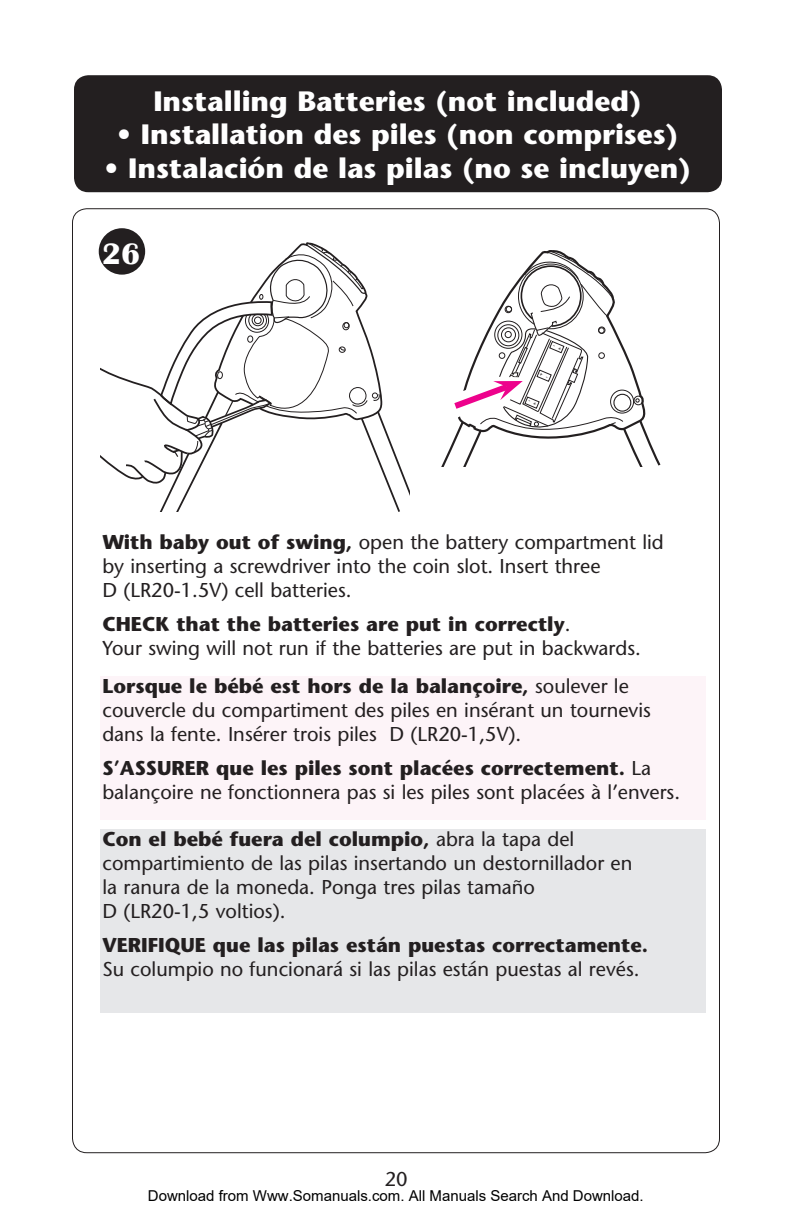
<style>
.page{position:relative;width:792px;height:1224px;background:#fff}
.page>*{position:absolute;margin:0;border:0;box-sizing:border-box;transform-origin:0 0}
.t1{font:700 28px "Stone Sans";color:#fff}
.t2{font:20px/24px "Stone Sans";color:#231f20}
.t3{font:700 20px "Stone Sans";color:#231f20}
.t4{font:15px "Arial";color:#000}
.s1{font-weight:700}
</style>
<div class="page">
<div style="left:74px;top:75px;width:648px;height:117px;background:#231f20;border-radius:14px"></div>
<div style="left:99px;top:228px;width:46px;height:47px;background:#231f20;border-radius:50%"></div>
<div style="left:100px;top:676px;width:606px;height:144px;background:#fdf4f8"></div>
<div style="left:100px;top:829px;width:606px;height:183px;background:#e6e7e9"></div>
<svg style="left:100px;top:241px;width:309px;height:270px"></svg>
<svg style="left:441px;top:251px;width:219px;height:216px"></svg>
<h1 class="t1" style="left:153px;top:90px;width:490px">Installing Batteries (not included)</h1>
<h1 class="t1" style="left:117px;top:124px;width:563px">• Installation des piles (non comprises)</h1>
<h1 class="t1" style="left:104px;top:157px;width:588px">• Instalación de las pilas (no se incluyen)</h1>
<p class="t2" style="left:102px;top:532px;width:563px"><span class="s1">With baby out of swing,</span> open the battery compartment lid by inserting a screwdriver into the coin slot. Insert three<br>D (LR20-1.5V) cell batteries.</p>
<p class="t2" style="left:102px;top:614px;width:540px"><span class="s1">CHECK that the batteries are put in correctly</span>.<br>Your swing will not run if the batteries are put in backwards.</p>
<p class="t2" style="left:102px;top:676px;width:550px"><span class="s1">Lorsque le bébé est hors de la balançoire,</span> soulever le couvercle du compartiment des piles en insérant un tournevis dans la fente. Insérer trois piles D (LR20-1,5V).</p>
<p class="t2" style="left:102px;top:758px;width:579px"><span class="s1">S’ASSURER que les piles sont placées correctement.</span> La balançoire ne fonctionnera pas si les piles sont placées à l’envers.</p>
<p class="t2" style="left:102px;top:829px;width:532px"><span class="s1">Con el bebé fuera del columpio,</span> abra la tapa del compartimiento de las pilas insertando un destornillador en la ranura de la moneda. Ponga tres pilas tamaño<br>D (LR20-1,5 voltios).</p>
<p class="t3" style="left:102px;top:937px;width:547px">VERIFIQUE que las pilas están puestas correctamente.</p>
<p class="t2" style="left:102px;top:959px;width:539px">Su columpio no funcionará si las pilas están puestas al revés.</p>
<p class="t2" style="left:385px;top:1169px;width:24px">20</p>
<p class="t4" style="left:148px;top:1187px;width:497px">Download from Www.Somanuals.com. All Manuals Search And Download.</p>
</div>
